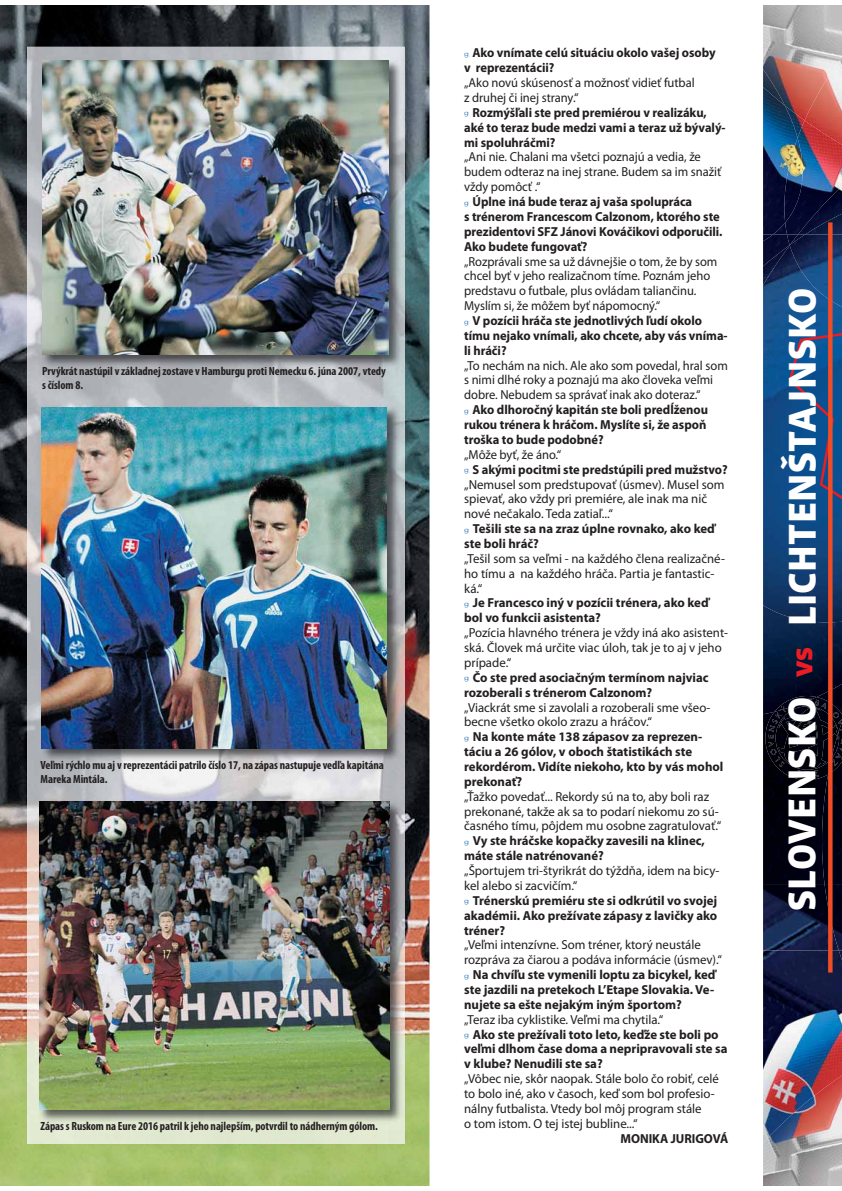
<style>
.page{position:relative;width:842px;height:1191px;background:#fff}
.page>*{position:absolute;margin:0;border:0;box-sizing:border-box;transform-origin:0 0}
.t1{font:700 38.3px "Engrez";letter-spacing:.01em;color:#fff}
.t2{font:13.1px/14.9px "Myriad Pro";color:#231f20}
.t3{font:700 13.1px/14.9px "Myriad Pro";letter-spacing:-.005em;color:#231f20}
.t4{font:700 13.1px/14.9px "Myriad Pro";letter-spacing:-.005em;color:#231f20;scale:.96 1}
.t5{font:13.1px/14.9px "Myriad Pro";color:#231f20;scale:.96 1}
.t6{font:700 condensed 11.9px/13.4px "Myriad Pro";letter-spacing:-.005em;color:#231f20}
.s1{font-size:29px;color:#ed1c24}
</style>
<div class="page">
<img style="left:0;top:5px;width:430px;height:1181px">
<img style="left:27px;top:47px;width:378px;height:51px">
<img style="left:27px;top:98px;width:47px;height:1046px">
<img style="left:358px;top:98px;width:47px;height:1046px">
<img style="left:74px;top:369px;width:284px;height:36px">
<img style="left:74px;top:763px;width:284px;height:37px">
<div style="left:74px;top:1124px;width:284px;height:20px;background:#e0e9d0"></div>
<img style="left:40px;top:58px;width:363px;height:311px">
<img style="left:42px;top:60px;width:346px;height:295px">
<img style="left:38px;top:800px;width:366px;height:324px">
<img style="left:40px;top:802px;width:349px;height:308px">
<img style="left:40px;top:405px;width:362px;height:358px">
<img style="left:42px;top:407px;width:344px;height:342px">
<img style="left:814px;top:780px;width:8px;height:104px">
<img style="left:763px;top:714px;width:51px;height:170px">
<img style="left:765px;top:714px;width:57px;height:66px">
<img style="left:778px;top:714px;width:14px;height:54px">
<img style="left:822px;top:778px;width:20px;height:106px">
<img style="left:763px;top:622px;width:79px;height:92px">
<img style="left:775px;top:696px;width:42px;height:16px">
<svg style="left:768px;top:706px;width:18px;height:61px"></svg>
<svg style="left:792px;top:699px;width:50px;height:79px;background:#0b0c17"></svg>
<img style="left:763px;top:235px;width:79px;height:387px">
<img style="left:798px;top:265px;width:44px;height:11px">
<svg style="left:787px;top:276px;width:55px;height:230px;background:#15508d"></svg>
<img style="left:763px;top:884px;width:62px;height:66px">
<img style="left:825px;top:884px;width:17px;height:66px">
<img style="left:763px;top:950px;width:79px;height:125px">
<svg style="left:839px;top:950px;width:3px;height:10px"></svg>
<img style="left:765px;top:245px;width:11px;height:20px">
<svg style="left:787px;top:235px;width:3px;height:10px"></svg>
<img style="left:790px;top:235px;width:15px;height:10px">
<img style="left:776px;top:245px;width:22px;height:20px">
<svg style="left:763px;top:235px;width:10px;height:6px"></svg>
<img style="left:798px;top:120px;width:44px;height:65px">
<img style="left:798px;top:185px;width:44px;height:50px">
<img style="left:805px;top:213px;width:37px;height:22px">
<img style="left:763px;top:120px;width:35px;height:115px">
<img style="left:784px;top:138px;width:19px;height:85px">
<img style="left:763px;top:5px;width:79px;height:115px">
<img style="left:805px;top:57px;width:37px;height:88px">
<img style="left:763px;top:69px;width:22px;height:37px">
<img style="left:763px;top:1075px;width:79px;height:111px">
<div style="left:828px;top:222px;width:5px;height:751px;background:#f04d27"></div>
<p class="t6" style="left:42px;top:365px;width:345px">Prvýkrát nastúpil v základnej zostave v Hamburgu proti Nemecku 6. júna 2007, vtedy s číslom 8.</p>
<p class="t6" style="left:41px;top:760px;width:345px">Veľmi rýchlo mu aj v reprezentácii patrilo číslo 17, na zápas nastupuje vedľa kapitána<br>Mareka Mintála.</p>
<p class="t6" style="left:41px;top:1120px;width:339px">Zápas s Ruskom na Eure 2016 patril k jeho najlepším, potvrdil to nádherným gólom.</p>
<p class="t4" style="left:464px;top:46px;width:264px;text-indent:8px">Ako vnímate celú situáciu okolo vašej osoby v reprezentácii?</p>
<p class="t5" style="left:464px;top:76px;width:242px">„Ako novú skúsenosť a možnosť vidieť futbal z druhej či inej strany.“</p>
<p class="t4" style="left:464px;top:106px;width:274px;text-indent:8px">Rozmýšľali ste pred premiérou v realizáku, aké to teraz bude medzi vami a teraz už bývalý&shy;mi spoluhráčmi?</p>
<p class="t5" style="left:464px;top:150px;width:269px">„Ani nie. Chalani ma všetci poznajú a vedia, že budem odteraz na inej strane. Budem sa im snažiť vždy pomôcť .“</p>
<p class="t4" style="left:464px;top:195px;width:271px;text-indent:8px">Úplne iná bude teraz aj vaša spolupráca<br>s trénerom Francescom Calzonom, ktorého ste prezidentovi SFZ Jánovi Kováčikovi odporučili.<br>Ako budete fungovať?</p>
<p class="t5" style="left:464px;top:255px;width:265px">„Rozprávali sme sa už dávnejšie o tom, že by som chcel byť v jeho realizačnom tíme. Poznám jeho predstavu o futbale, plus ovládam taliančinu.<br>Myslím si, že môžem byť nápomocný.“</p>
<p class="t4" style="left:464px;top:314px;width:276px;text-indent:8px">V pozícii hráča ste jednotlivých ľudí okolo tímu nejako vnímali, ako chcete, aby vás vníma&shy;li hráči?</p>
<p class="t5" style="left:464px;top:359px;width:276px">„To nechám na nich. Ale ako som povedal, hral som s nimi dlhé roky a poznajú ma ako človeka veľmi dobre. Nebudem sa správať inak ako doteraz.“</p>
<p class="t4" style="left:464px;top:403px;width:256px;text-indent:8px">Ako dlhoročný kapitán ste boli predĺženou rukou trénera k hráčom. Myslíte si, že aspoň troška to bude podobné?</p>
<p class="t5" style="left:464px;top:448px;width:103px">„Môže byť, že áno.“</p>
<p class="t4" style="left:473px;top:463px;width:267px">S akými pocitmi ste predstúpili pred mužstvo?</p>
<p class="t2" style="left:464px;top:478px;width:262px">„Nemusel som predstupovať (úsmev). Musel som spievať, ako vždy pri premiére, ale inak ma nič nové nečakalo. Teda zatiaľ...“</p>
<p class="t3" style="left:464px;top:522px;width:252px;text-indent:9px">Tešili ste sa na zraz úplne rovnako, ako keď ste boli hráč?</p>
<p class="t2" style="left:464px;top:552px;width:262px">„Tešil som sa veľmi - na každého člena realizačné&shy;ho tímu a na každého hráča. Partia je fantastic&shy;ká.“</p>
<p class="t3" style="left:464px;top:596px;width:246px;text-indent:9px">Je Francesco iný v pozícii trénera, ako keď bol vo funkcii asistenta?</p>
<p class="t2" style="left:464px;top:626px;width:266px">„Pozícia hlavného trénera je vždy iná ako asistent&shy;ská. Človek má určite viac úloh, tak je to aj v jeho prípade.“</p>
<p class="t3" style="left:464px;top:671px;width:246px;text-indent:9px">Čo ste pred asociačným termínom najviac rozoberali s trénerom Calzonom?</p>
<p class="t2" style="left:464px;top:701px;width:248px">„Viackrát sme si zavolali a rozoberali sme všeo&shy;becne všetko okolo zrazu a hráčov.“</p>
<p class="t3" style="left:464px;top:730px;width:261px;text-indent:9px">Na konte máte 138 zápasov za reprezen&shy;táciu a 26 gólov, v oboch štatistikách ste rekordérom. Vidíte niekoho, kto by vás mohol prekonať?</p>
<p class="t2" style="left:464px;top:790px;width:259px">„Ťažko povedať... Rekordy sú na to, aby boli raz prekonané, takže ak sa to podarí niekomu zo sú&shy;časného tímu, pôjdem mu osobne zagratulovať.“</p>
<p class="t3" style="left:464px;top:834px;width:242px;text-indent:9px">Vy ste hráčske kopačky zavesili na klinec, máte stále natrénované?</p>
<p class="t2" style="left:464px;top:864px;width:257px">„Športujem tri-štyrikrát do týždňa, idem na bicy&shy;kel alebo si zacvičím.“</p>
<p class="t3" style="left:464px;top:894px;width:255px;text-align:justify;text-indent:9px">Trénerskú premiéru ste si odkrútil vo svojej akadémii. Ako prežívate zápasy z lavičky ako tréner?</p>
<p class="t2" style="left:464px;top:938px;width:259px">„Veľmi intenzívne. Som tréner, ktorý neustále rozpráva za čiarou a podáva informácie (úsmev).“</p>
<p class="t3" style="left:464px;top:968px;width:253px;text-align:justify;text-indent:9px">Na chvíľu ste vymenili loptu za bicykel, keď ste jazdili na pretekoch L’Etape Slovakia. Ve&shy;nujete sa ešte nejakým iným športom?</p>
<p class="t2" style="left:464px;top:1013px;width:201px">„Teraz iba cyklistike. Veľmi ma chytila.“</p>
<p class="t3" style="left:464px;top:1028px;width:265px;text-indent:9px">Ako ste prežívali toto leto, keďže ste boli po veľmi dlhom čase doma a nepripravovali ste sa v klube? Nenudili ste sa?</p>
<p class="t2" style="left:464px;top:1072px;width:256px">„Vôbec nie, skôr naopak. Stále bolo čo robiť, celé to bolo iné, ako v časoch, keď som bol profesio&shy;nálny futbalista. Vtedy bol môj program stále<br>o tom istom. O tej istej bubline...“</p>
<p class="t4" style="left:621px;top:1132px;width:114px">MONIKA JURIGOVÁ</p>
<h1 class="t1" style="left:788px;top:911px;width:624px;rotate:-90deg">SLOVENSKO <span class="s1">vs</span> LICHTENŠTAJNSKO</h1>
</div>
